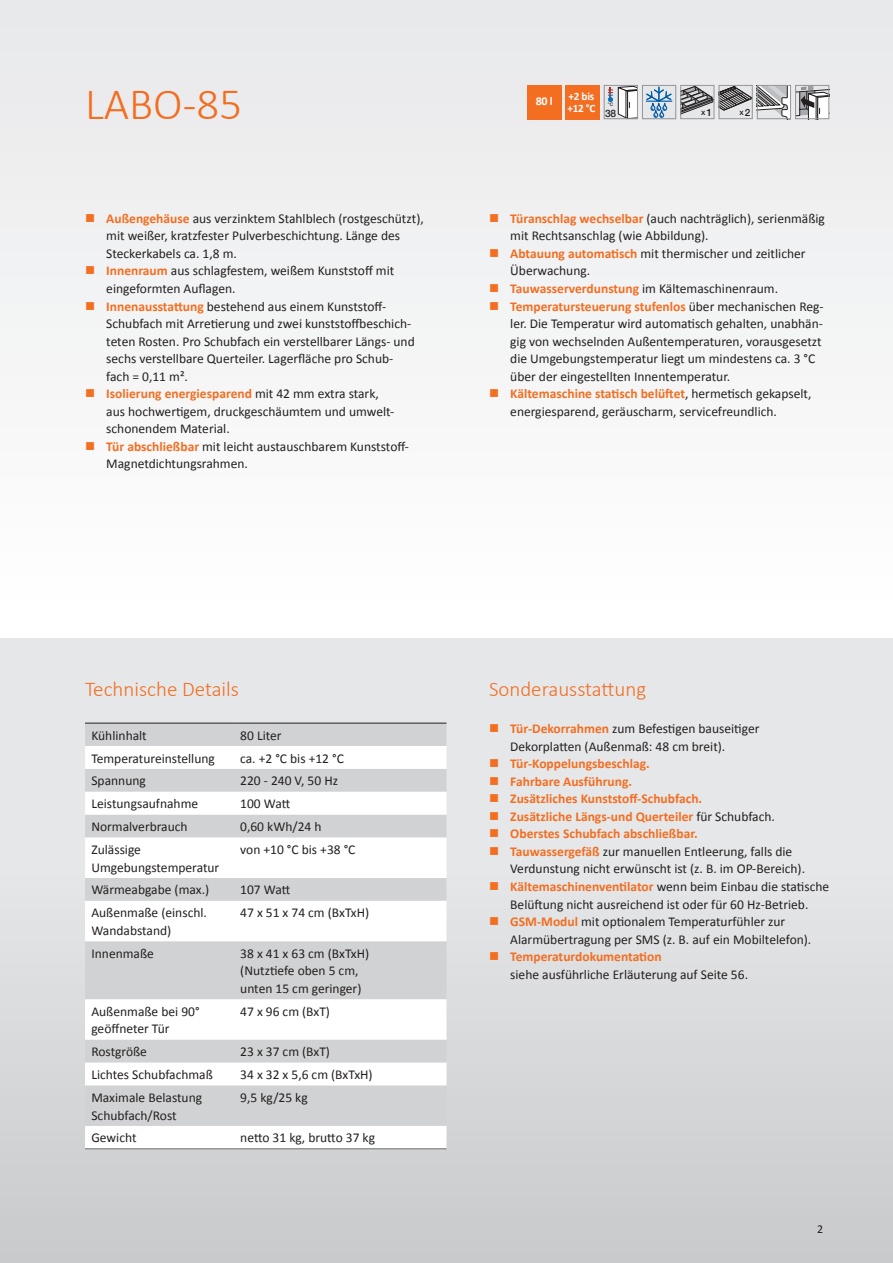
<style>
.page{position:relative;width:893px;height:1263px;background:#fff}
.page>*{position:absolute;margin:0;border:0;box-sizing:border-box;transform-origin:0 0}
.t1{font:300 45px "Calibri";color:#f36e21}
.t2{font:300 21px "Calibri";color:#f36e21}
.t3{font:13.5px/17.5px "Calibri";color:#231f20}
.t4{font:700 13.5px "Calibri";color:#f36e21}
.t5{font:700 12px "Calibri";color:#fff}
.t6{font:12px "Calibri";color:#231f20}
.t7{font:700 11.25px/11.2px "Calibri";color:#fff}
.t8{font:500 10.2px "Helvetica Neue";color:#231f20}
.t9{font:500 8.1px "Helvetica Neue";color:#231f20}
.t10{font:500 7.95px "Helvetica Neue";color:#231f20}
.t11{font:500 4.8px "Helvetica Neue";color:#231f20}
.s1{font-size:10.05px}
.s2{font-weight:700;color:#f36e21}
</style>
<div class="page">
<div style="left:0;top:0;width:893px;height:617px;background:#f3f4f4"></div>
<svg style="left:0;top:638px;width:893px;height:625px;background:#dbdcde"></svg>
<div style="left:85px;top:724px;width:361px;height:22px;background:#d1d2d4"></div>
<svg style="left:85px;top:746px;width:361px;height:402px"></svg>
<hr style="left:85px;top:723px;width:149px;height:1px;background:#231f20">
<hr style="left:234px;top:723px;width:212px;height:1px;background:#231f20">
<hr style="left:85px;top:1148px;width:149px;height:1px;background:#6c6d70">
<hr style="left:234px;top:1148px;width:212px;height:1px;background:#6c6d70">
<div style="left:527px;top:85px;width:34px;height:34px;background:#f36e21"></div>
<div style="left:566px;top:85px;width:34px;height:34px;background:#f36e21"></div>
<div style="left:604px;top:85px;width:34px;height:34px;background:#e6e7e9"></div>
<svg style="left:608px;top:87px;width:28px;height:30px"></svg>
<div style="left:604px;top:85px;width:34px;height:34px;border:1px solid #939598"></div>
<div style="left:642px;top:85px;width:34px;height:34px;background:#e6e7e9"></div>
<svg style="left:646px;top:87px;width:27px;height:30px"></svg>
<div style="left:642px;top:85px;width:34px;height:34px;border:1px solid #939598"></div>
<svg style="left:682px;top:87px;width:30px;height:30px"></svg>
<div style="left:680px;top:85px;width:34px;height:34px;border:1px solid #939598"></div>
<svg style="left:719px;top:85px;width:108px;height:34px"></svg>
<div style="left:795px;top:85px;width:34px;height:34px;border:1px solid #939598"></div>
<svg style="left:490px;top:724px;width:23px;height:10px"></svg>
<svg style="left:490px;top:759px;width:23px;height:10px"></svg>
<svg style="left:490px;top:777px;width:23px;height:10px"></svg>
<svg style="left:490px;top:794px;width:23px;height:10px"></svg>
<svg style="left:490px;top:812px;width:23px;height:10px"></svg>
<svg style="left:490px;top:829px;width:23px;height:10px"></svg>
<svg style="left:490px;top:847px;width:23px;height:10px"></svg>
<svg style="left:490px;top:882px;width:23px;height:10px"></svg>
<svg style="left:490px;top:917px;width:23px;height:10px"></svg>
<svg style="left:490px;top:952px;width:23px;height:10px"></svg>
<h1 class="t1" style="left:85px;top:76px;width:159px">LABO-85</h1>
<p class="t5" style="left:536px;top:94px;width:18px">80 l</p>
<p class="t7" style="left:567px;top:91px;width:29px">+2 bis +12 °C</p>
<p class="t11" style="left:608px;top:102px;width:7px">°C</p>
<p class="t8" style="left:605px;top:107px;width:13px">38</p>
<p class="t9" style="left:701px;top:107px;width:13px">x<span class="s1">1</span></p>
<p class="t10" style="left:739px;top:108px;width:13px">x<span class="s1">2</span></p>
<p class="t3" style="left:106px;top:210px;width:319px"><span class="s2">Außengehäuse</span> aus verzinktem Stahlblech (rostgeschützt), mit weißer, kratzfester Pulverbeschichtung. Länge des Steckerkabels ca. 1,8 m.<br><span class="s2">Innenraum</span> aus schlagfestem, weißem Kunststoff mit eingeformten Auflagen.<br><span class="s2">Innenausstattung</span> bestehend aus einem Kunststoff-Schubfach mit Arretierung und zwei kunststoffbeschich&shy;teten Rosten. Pro Schubfach ein verstellbarer Längs- und sechs verstellbare Querteiler. Lagerfläche pro Schub-<br>fach = 0,11 m².<br><span class="s2">Isolierung energiesparend</span> mit 42 mm extra stark,<br>aus hochwertigem, druckgeschäumtem und umwelt&shy;schonendem Material.<br><span class="s2">Tür abschließbar</span> mit leicht austauschbarem Kunststoff-Magnetdichtungsrahmen.</p>
<p class="t3" style="left:510px;top:210px;width:316px"><span class="s2">Türanschlag wechselbar</span> (auch nachträglich), serienmäßig mit Rechtsanschlag (wie Abbildung).<br><span class="s2">Abtauung automatisch</span> mit thermischer und zeitlicher Überwachung.<br><span class="s2">Tauwasserverdunstung</span> im Kältemaschinenraum.<br><span class="s2">Temperatursteuerung stufenlos</span> über mechanischen Reg&shy;ler. Die Temperatur wird automatisch gehalten, unabhän&shy;gig von wechselnden Außentemperaturen, vorausgesetzt die Umgebungstemperatur liegt um mindestens ca. 3 °C über der eingestellten Innentemperatur.<br><span class="s2">Kältemaschine statisch belüftet</span>, hermetisch gekapselt, energiesparend, geräuscharm, servicefreundlich.</p>
<h2 class="t2" style="left:85px;top:676px;width:156px">Technische Details</h2>
<p class="t3" style="left:91px;top:726px;width:57px">Kühlinhalt</p>
<p class="t3" style="left:240px;top:726px;width:43px">80 Liter</p>
<p class="t3" style="left:91px;top:749px;width:125px">Temperatureinstellung</p>
<p class="t3" style="left:240px;top:749px;width:105px">ca. +2 °C bis +12 °C</p>
<p class="t3" style="left:91px;top:772px;width:56px">Spannung</p>
<p class="t3" style="left:240px;top:772px;width:99px">220 - 240 V, 50 Hz</p>
<p class="t3" style="left:91px;top:795px;width:108px">Leistungsaufnahme</p>
<p class="t3" style="left:240px;top:795px;width:52px">100 Watt</p>
<p class="t3" style="left:91px;top:818px;width:98px">Normalverbrauch</p>
<p class="t3" style="left:240px;top:818px;width:83px">0,60 kWh/24 h</p>
<p class="t3" style="left:91px;top:841px;width:129px">Zulässige<br>Umgebungstemperatur</p>
<p class="t3" style="left:240px;top:841px;width:117px">von +10 °C bis +38 °C</p>
<p class="t3" style="left:91px;top:881px;width:119px">Wärmeabgabe (max.)</p>
<p class="t3" style="left:240px;top:881px;width:52px">107 Watt</p>
<p class="t3" style="left:91px;top:904px;width:117px">Außenmaße (einschl.<br>Wandabstand)</p>
<p class="t3" style="left:240px;top:904px;width:131px">47 x 51 x 74 cm (BxTxH)</p>
<p class="t3" style="left:91px;top:944px;width:64px">Innenmaße</p>
<p class="t3" style="left:240px;top:944px;width:131px">38 x 41 x 63 cm (BxTxH) (Nutztiefe oben 5 cm, unten 15 cm geringer)</p>
<p class="t3" style="left:91px;top:1002px;width:110px">Außenmaße bei 90° geöffneter Tür</p>
<p class="t3" style="left:240px;top:1002px;width:91px">47 x 96 cm (BxT)</p>
<p class="t3" style="left:91px;top:1043px;width:57px">Rostgröße</p>
<p class="t3" style="left:240px;top:1043px;width:91px">23 x 37 cm (BxT)</p>
<p class="t3" style="left:91px;top:1066px;width:123px">Lichtes Schubfachmaß</p>
<p class="t3" style="left:240px;top:1066px;width:134px">34 x 32 x 5,6 cm (BxTxH)</p>
<p class="t3" style="left:91px;top:1089px;width:112px">Maximale Belastung<br>Schubfach/Rost</p>
<p class="t3" style="left:240px;top:1089px;width:69px">9,5 kg/25 kg</p>
<p class="t3" style="left:91px;top:1129px;width:47px">Gewicht</p>
<p class="t3" style="left:240px;top:1129px;width:136px">netto 31 kg, brutto 37 kg</p>
<h2 class="t2" style="left:489px;top:676px;width:159px">Sonderausstattung</h2>
<p class="t3" style="left:510px;top:720px;width:251px"><span class="s2">Tür-Dekorrahmen</span> zum Befestigen bauseitiger<br>Dekorplatten (Außenmaß: 48 cm breit).</p>
<p class="t3" style="left:510px;top:755px;width:320px"><span class="s2">Tür-Koppelungsbeschlag.<br>Fahrbare Ausführung.<br>Zusätzliches Kunststoff-Schubfach.<br>Zusätzliche Längs-und Querteiler</span> für Schubfach.<br><span class="s2">Oberstes Schubfach abschließbar.<br>Tauwassergefäß</span> zur manuellen Entleerung, falls die Verdunstung nicht erwünscht ist (z. B. im OP-Bereich).<br><span class="s2">Kältemaschinenventilator</span> wenn beim Einbau die statische Belüftung nicht ausreichend ist oder für 60 Hz-Betrieb.<br><span class="s2">GSM-Modul</span> mit optionalem Temperaturfühler zur Alarmübertragung per SMS (z. B. auf ein Mobiltelefon).</p>
<p class="t4" style="left:510px;top:948px;width:153px">Temperaturdokumentation</p>
<p class="t3" style="left:510px;top:965px;width:239px">siehe ausführliche Erläuterung auf Seite 56.</p>
<p class="t6" style="left:817px;top:1222px;width:8px">2</p>
</div>
